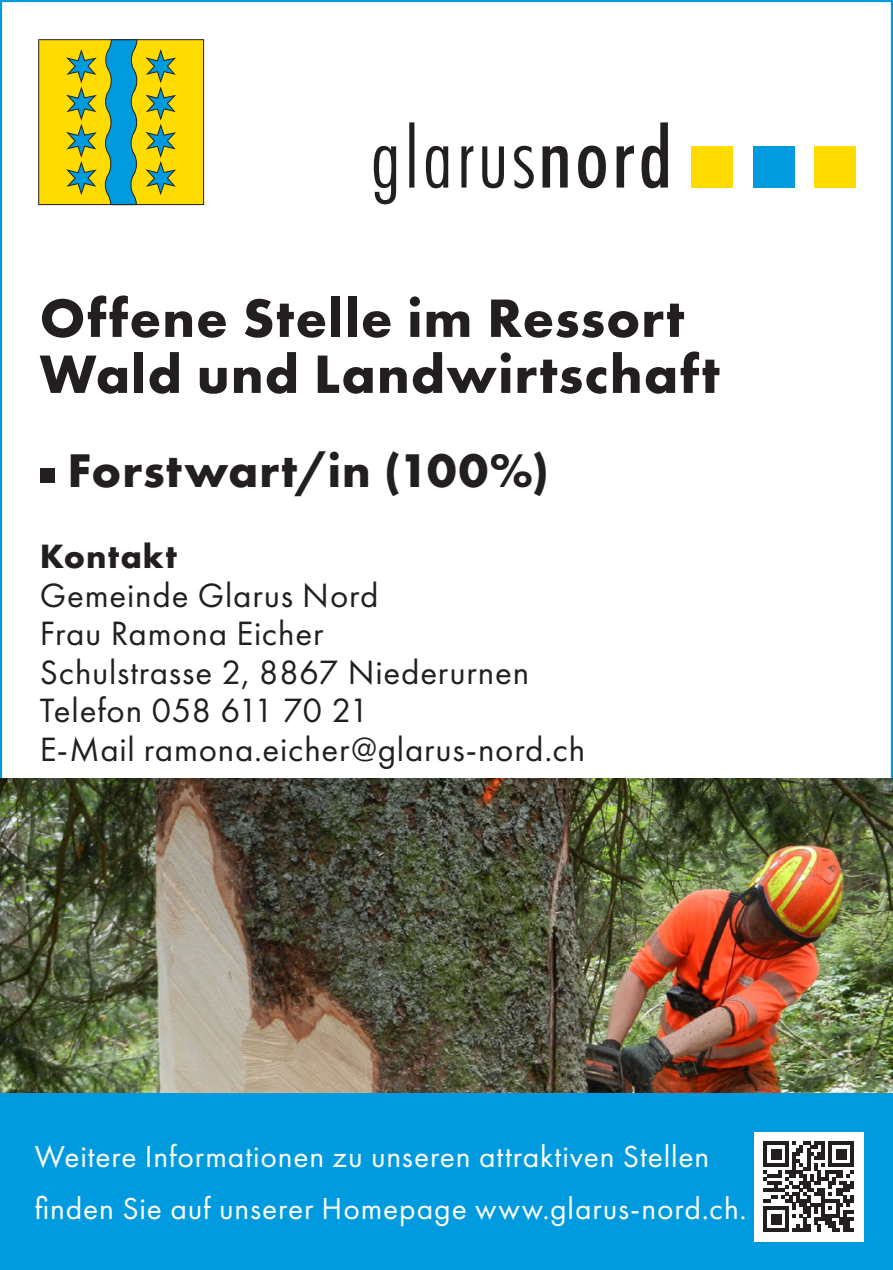
<style>
.page{position:relative;width:893px;height:1270px;background:#fff}
.page>*{position:absolute;margin:0;border:0;box-sizing:border-box;transform-origin:0 0}
.copy{font:700 56px/56px "Futura PT";letter-spacing:.02em;color:#231f20}
.copy-2{font:700 49px "Futura PT";letter-spacing:.02em;color:#231f20}
.copy-3{font:35px/38.5px "Futura PT";letter-spacing:.02em;color:#231f20}
.copy-4{font:700 35px "Futura PT";letter-spacing:.03em;color:#231f20}
.copy-5{font:31.5px/52.5px "Futura PT";letter-spacing:.025em;color:#fff}
</style>
<div class="page">
<div style="left:0;top:1032px;width:893px;height:238px;background:#009bde"></div>
<div style="left:753px;top:147px;width:41px;height:41px;background:#009bde"></div>
<div style="left:691px;top:147px;width:41px;height:41px;background:#ffdc01"></div>
<div style="left:815px;top:147px;width:41px;height:41px;background:#ffdc01"></div>
<svg style="left:542px;top:122px;width:126px;height:66px"></svg>
<svg style="left:374px;top:122px;width:160px;height:82px"></svg>
<svg style="left:38px;top:39px;width:166px;height:166px"></svg>
<div style="left:754px;top:1132px;width:109px;height:109px;background:#fff"></div>
<svg style="left:763px;top:1141px;width:91px;height:91px"></svg>
<img style="left:0;top:779px;width:893px;height:313px">
<div style="left:40px;top:468px;width:15px;height:15px;background:#231f20"></div>
<p class="copy" style="left:40px;top:289px;width:682px">Offene Stelle im Ressort<br>Wald und Landwirtschaft</p>
<p class="copy-2" style="left:67px;top:439px;width:483px">Forstwart/in (100%)</p>
<p class="copy-4" style="left:40px;top:534px;width:139px">Kontakt</p>
<p class="copy-3" style="left:40px;top:576px;width:547px">Gemeinde Glarus Nord<br>Frau Ramona Eicher<br>Schulstrasse 2, 8867 Niederurnen<br>Telefon 058 611 70 21<br>E-Mail ramona.eicher@glarus-nord.ch</p>
<p class="copy-5" style="left:35px;top:1130px;width:713px">Weitere Informationen zu unseren attraktiven Stellen finden Sie auf unserer Homepage www.glarus-nord.ch.</p>
</div>
